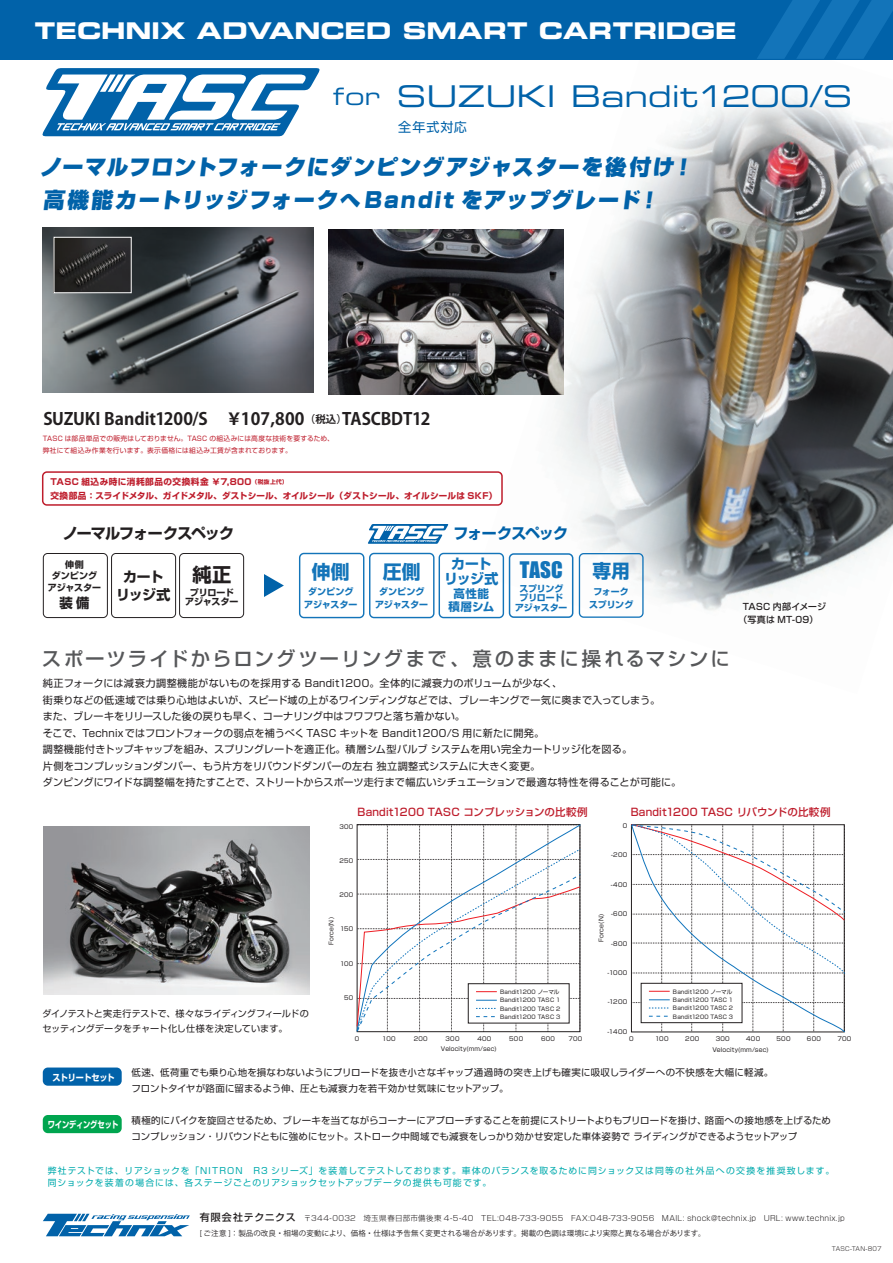
<style>
.page{position:relative;width:893px;height:1263px;background:#fff}
.page>*{position:absolute;margin:0;border:0;box-sizing:border-box;transform-origin:0 0}
.t1{font:30px "Eurostile Extended Two";letter-spacing:.005em;color:#0162a9}
.t2{font:22.95px "Eurostile Bold Extended Two";letter-spacing:-.005em;color:#fff}
.t3{font:900 21.45px/32.8px "Shin Go";color:#0162a9}
.t4{font:21px "Impact";color:#1374b9}
.t5{font:500 19.5px "Shin Go";letter-spacing:.105em;color:#57585a}
.t6{font:700 19.2px "Shin Go";color:#231f20}
.t7{font:700 18.9px "Shin Go";color:#1374b9}
.t8{font:700 18.75px "Shin Go";color:#1374b9}
.t9{font:700 16.95px "Koz Go Pro";letter-spacing:-.005em;color:#231f20}
.t10{font:700 15.15px "Shin Go";letter-spacing:-.065em;color:#231f20}
.t11{font:700 15.15px "Shin Go";letter-spacing:-.05em;color:#0162a9}
.t12{font:700 13.95px/15.6px "Shin Go";letter-spacing:-.055em;color:#1374b9;text-align:center}
.t13{font:700 13.95px/18.1px "Shin Go";letter-spacing:-.055em;color:#231f20;text-align:center}
.t14{font:700 13.35px "Shin Go";color:#231f20}
.t15{font:13.05px "Shin Go";letter-spacing:.07em;color:#0162a9}
.t16{font:700 11.55px/13.5px "Shin Go";letter-spacing:.03em;color:#1374b9;text-align:center}
.t17{font:500 10.5px "Shin Go";letter-spacing:.015em;color:#be1d2c}
.t18{font:10.2px/16.5px "Shin Go";letter-spacing:.01em;color:#231f20}
.t19{font:500 9.9px "Shin Go";letter-spacing:.08em;color:#231f20}
.t20{font:9.45px/16.5px "Shin Go";letter-spacing:.01em;color:#231f20}
.t21{font:9.15px/15px "Shin Go";letter-spacing:-.01em;color:#231f20}
.t22{font:700 9.15px/13.6px "Shin Go";letter-spacing:-.01em;color:#1374b9;text-align:center}
.t23{font:700 9.15px/11.6px "Shin Go";letter-spacing:-.01em;color:#231f20;text-align:center}
.t24{font:700 9.15px/9.6px "Shin Go";letter-spacing:-.03em;color:#231f20;text-align:center}
.t25{font:700 9.15px "Shin Go";letter-spacing:-.025em;color:#fff;scale:.8 1}
.t26{font:700 9.15px "Shin Go";letter-spacing:-.025em;color:#fff;scale:.9 1}
.t27{font:700 9px/9.4px "Shin Go";letter-spacing:-.02em;color:#1374b9;text-align:center}
.t28{font:500 9px/13.5px "Shin Go";letter-spacing:.02em;color:#231f20}
.t29{font:8.85px/11.7px "Shin Go";letter-spacing:.105em;color:#00aaad}
.t30{font:700 8.7px/13.5px "Shin Go";letter-spacing:.02em;color:#be1d2c}
.t31{font:300 7.5px "Shin Go";letter-spacing:.035em;color:#231f20}
.t32{font:7.5px "Koz Go Pro";letter-spacing:.005em;color:#231f20}
.t33{font:6.75px/12px "Shin Go";letter-spacing:.03em;color:#be1d2c}
.t34{font:6px "Shin Go";letter-spacing:.035em;color:#231f20}
.t35{font:300 6px "Shin Go";letter-spacing:.03em;color:#231f20}
.t36{font:5.55px/8.4px "Shin Go";letter-spacing:.02em;color:#231f20}
.s1{font-size:24px}
.s2{font-size:10.5px}
.s3{font-size:5.7px}
</style>
<div class="page">
<img style="left:478px;top:59px;width:415px;height:560px">
<div style="left:0;top:0;width:893px;height:59px;background:#0162a9"></div>
<svg style="left:757px;top:0;width:136px;height:59px"></svg>
<svg style="left:42px;top:68px;width:278px;height:68px"></svg>
<div style="left:43px;top:1067px;width:79px;height:19px;background:#0162a9;border-radius:5px"></div>
<div style="left:42px;top:471px;width:461px;height:35px;border:2px solid #be1d2c;border-radius:4px"></div>
<svg style="left:43px;top:1214px;width:147px;height:22px"></svg>
<div style="left:43px;top:1115px;width:79px;height:18px;background:#00a54f;border-radius:5px"></div>
<div style="left:509px;top:553px;width:64px;height:65px;border:2px solid #1374b9;border-radius:4px"></div>
<svg style="left:368px;top:524px;width:80px;height:20px"></svg>
<div style="left:369px;top:553px;width:65px;height:65px;border:1px solid #1374b9;border-radius:4px"></div>
<div style="left:299px;top:553px;width:65px;height:65px;border:1px solid #1374b9;border-radius:4px"></div>
<div style="left:439px;top:553px;width:65px;height:65px;border:1px solid #1374b9;border-radius:4px"></div>
<div style="left:43px;top:553px;width:65px;height:65px;border:1px solid #231f20;border-radius:4px"></div>
<div style="left:111px;top:553px;width:65px;height:65px;border:1px solid #231f20;border-radius:4px"></div>
<svg style="left:264px;top:574px;width:20px;height:23px"></svg>
<div style="left:179px;top:553px;width:65px;height:65px;border:1px solid #231f20;border-radius:4px"></div>
<div style="left:579px;top:553px;width:65px;height:65px;border:1px solid #1374b9;border-radius:4px"></div>
<img style="left:43px;top:227px;width:270px;height:165px">
<img style="left:329px;top:229px;width:234px;height:166px">
<img style="left:56px;top:239px;width:73px;height:52px">
<div style="left:54px;top:237px;width:77px;height:56px;border:1px solid #fff"></div>
<img style="left:44px;top:826px;width:265px;height:168px">
<svg style="left:356px;top:824px;width:225px;height:208px"></svg>
<svg style="left:631px;top:824px;width:215px;height:209px"></svg>
<h2 class="t2" style="left:35px;top:15px;width:703px">TECHNIX ADVANCED SMART CARTRIDGE</h2>
<h1 class="t1" style="left:333px;top:76px;width:521px"><span class="s1">for</span> SUZUKI Bandit1200/S</h1>
<p class="t15" style="left:398px;top:119px;width:70px">全年式対応</p>
<h3 class="t3" style="left:40px;top:149px;width:658px">ノーマルフロントフォークにダンピングアジャスターを後付け！高機能カートリッジフォークへBandit をアップグレード！</h3>
<h3 class="t9" style="left:43px;top:408px;width:166px">SUZUKI Bandit1200/S</h3>
<h3 class="t9" style="left:342px;top:408px;width:90px">TASCBDT12</h3>
<h3 class="t9" style="left:226px;top:408px;width:123px">￥107,800<span class="s2">（税込）</span></h3>
<p class="t33" style="left:43px;top:432px;width:293px">TASC は部品単品での販売はしておりません。TASC の組込みには高度な技術を要するため、弊社にて組込み作業を行います。表示価格には組込み工賃が含まれております。</p>
<p class="t30" style="left:50px;top:475px;width:448px">TASC 組込み時に消耗部品の交換料金 ￥7,800 <span class="s3">（税抜上代）</span> 　<br>交換部品：スライドメタル、ガイドメタル、ダストシール、オイルシール（ダストシール、オイルシールは SKF）</p>
<h3 class="t10" style="left:63px;top:523px;width:173px">ノーマルフォークスペック</h3>
<h3 class="t11" style="left:453px;top:523px;width:117px">フォークスペック</h3>
<h3 class="t7" style="left:383px;top:559px;width:39px">圧側</h3>
<p class="t22" style="left:375px;top:584px;width:55px">ダンピングアジャスター</p>
<h3 class="t12" style="left:444px;top:555px;width:56px">カートリッジ式</h3>
<p class="t16" style="left:448px;top:586px;width:47px">高性能積層シム</p>
<p class="t23" style="left:48px;top:558px;width:55px">伸側<br>ダンピングアジャスター</p>
<h3 class="t14" style="left:60px;top:594px;width:31px">装備</h3>
<h3 class="t4" style="left:520px;top:553px;width:44px">TASC</h3>
<p class="t27" style="left:515px;top:583px;width:54px">スプリングプリロードアジャスター</p>
<h3 class="t7" style="left:312px;top:559px;width:40px">伸側</h3>
<p class="t22" style="left:304px;top:584px;width:55px">ダンピングアジャスター</p>
<h3 class="t13" style="left:116px;top:567px;width:56px">カートリッジ式</h3>
<h3 class="t6" style="left:192px;top:561px;width:40px">純正</h3>
<p class="t24" style="left:185px;top:587px;width:55px">プリロードアジャスター</p>
<h3 class="t8" style="left:592px;top:559px;width:39px">専用</h3>
<p class="t27" style="left:589px;top:584px;width:46px;line-height:13.5px">フォークスプリング</p>
<h3 class="t5" style="left:42px;top:646px;width:690px">スポーツライドからロングツーリングまで、意のままに操れるマシンに</h3>
<p class="t18" style="left:43px;top:675px;width:640px">純正フォークには減衰力調整機能がないものを採用する Bandit1200。全体的に減衰力のボリュームが少なく、<br>街乗りなどの低速域では乗り心地はよいが、スピード域の上がるワインディングなどでは、ブレーキングで一気に奥まで入ってしまう。<br>また、ブレーキをリリースした後の戻りも早く、コーナリング中はフワフワと落ち着かない。<br>そこで、Technixではフロントフォークの弱点を補うべく TASC キットを Bandit1200/S 用に新たに開発。<br>調整機能付きトップキャップを組み、スプリングレートを適正化。積層シム型バルブ システムを用い完全カートリッジ化を図る。<br>片側をコンプレッションダンパー、もう片方をリバウンドダンパーの左右 独立調整式システムに大きく変更。<br>ダンピングにワイドな調整幅を持たすことで、ストリートからスポーツ走行まで幅広いシチュエーションで最適な特性を得ることが可能に。</p>
<p class="t28" style="left:738px;top:599px;width:89px;text-indent:4px">TASC 内部イメージ（写真は MT-09）</p>
<p class="t21" style="left:42px;top:1005px;width:268px">ダイノテストと実走行テストで、様々なライディングフィールドのセッティングデータをチャート化し仕様を決定しています。</p>
<p class="t17" style="left:357px;top:805px;width:232px">Bandit1200 TASC コンプレッションの比較例</p>
<p class="t17" style="left:631px;top:805px;width:201px">Bandit1200 TASC リバウンドの比較例</p>
<p class="t34" style="left:339px;top:822px;width:15px">300</p>
<p class="t34" style="left:340px;top:857px;width:15px">250</p>
<p class="t34" style="left:339px;top:891px;width:15px">200</p>
<p class="t34" style="left:340px;top:925px;width:15px">150</p>
<p class="t34" style="left:340px;top:959px;width:15px">100</p>
<p class="t34" style="left:344px;top:994px;width:11px">50</p>
<p class="t34" style="left:327px;top:945px;width:29px;rotate:-90deg">Force(N)</p>
<p class="t36" style="left:500px;top:987px;width:62px">Bandit1200 ノーマル<br>Bandit1200 TASC 1<br>Bandit1200 TASC 2<br>Bandit1200 TASC 3</p>
<p class="t34" style="left:623px;top:821px;width:6px">0</p>
<p class="t34" style="left:611px;top:851px;width:18px">-200</p>
<p class="t34" style="left:611px;top:880px;width:18px">-400</p>
<p class="t34" style="left:611px;top:910px;width:18px">-600</p>
<p class="t34" style="left:611px;top:939px;width:18px">-800</p>
<p class="t34" style="left:608px;top:969px;width:21px">-1000</p>
<p class="t34" style="left:608px;top:998px;width:21px">-1200</p>
<p class="t34" style="left:607px;top:1027px;width:21px">-1400</p>
<p class="t34" style="left:597px;top:942px;width:30px;rotate:-90deg">Force(N)</p>
<p class="t36" style="left:673px;top:987px;width:62px">Bandit1200 ノーマル<br>Bandit1200 TASC 1<br>Bandit1200 TASC 2<br>Bandit1200 TASC 3</p>
<p class="t34" style="left:355px;top:1034px;width:6px">0</p>
<p class="t34" style="left:382px;top:1034px;width:15px">100</p>
<p class="t34" style="left:414px;top:1034px;width:15px">200</p>
<p class="t34" style="left:446px;top:1034px;width:15px">300</p>
<p class="t34" style="left:477px;top:1034px;width:16px">400</p>
<p class="t34" style="left:509px;top:1034px;width:15px">500</p>
<p class="t34" style="left:541px;top:1034px;width:15px">600</p>
<p class="t34" style="left:568px;top:1034px;width:15px">700</p>
<p class="t34" style="left:629px;top:1035px;width:6px">0</p>
<p class="t34" style="left:655px;top:1035px;width:15px">100</p>
<p class="t34" style="left:685px;top:1035px;width:16px">200</p>
<p class="t34" style="left:716px;top:1035px;width:16px">300</p>
<p class="t34" style="left:746px;top:1035px;width:16px">400</p>
<p class="t34" style="left:776px;top:1035px;width:16px">500</p>
<p class="t34" style="left:807px;top:1035px;width:16px">600</p>
<p class="t34" style="left:837px;top:1035px;width:16px">700</p>
<p class="t34" style="left:441px;top:1044px;width:57px">Velocity(mm/sec)</p>
<p class="t34" style="left:712px;top:1045px;width:58px">Velocity(mm/sec)</p>
<p class="t26" style="left:52px;top:1071px;width:71px">ストリートセット</p>
<p class="t25" style="left:48px;top:1118px;width:90px">ワインディングセット</p>
<p class="t20" style="left:131px;top:1063px;width:643px">低速、低荷重でも乗り心地を損なわないようにプリロードを抜き小さなギャップ通過時の突き上げも確実に吸収しライダーへの不快感を大幅に軽減。フロントタイヤが路面に留まるよう伸、圧とも減衰力を若干効かせ気味にセットアップ。</p>
<p class="t20" style="left:131px;top:1111px;width:701px">積極的にバイクを旋回させるため、ブレーキを当てながらコーナーにアプローチすることを前提にストリートよりもプリロードを掛け、路面への接地感を上げるためコンプレッション・リバウンドともに強めにセット。ストローク中間域でも減衰をしっかり効かせ安定した車体姿勢で ライディングができるようセットアップ</p>
<p class="t29" style="left:48px;top:1164px;width:788px">弊社テストでは、リアショックを「NITRON　R3 シリーズ」を装着してテストしております。車体のバランスを取るために同ショック又は同等の社外品への交換を推奨致します。同ショックを装着の場合には、各ステージごとのリアショックセットアップデータの提供も可能です。</p>
<p class="t31" style="left:304px;top:1214px;width:542px">〒344-0032　埼玉県春日部市備後東 4-5-40 TEL:048-733-9055 FAX:048-733-9056 MAIL: shock@technix.jp URL: www.technix.jp</p>
<p class="t35" style="left:832px;top:1244px;width:51px">TASC-TAN-807</p>
<p class="t19" style="left:200px;top:1211px;width:97px">有限会社テクニクス</p>
<p class="t32" style="left:200px;top:1229px;width:507px">[ ご注意 ]：製品の改良・相場の変動により、価格・仕様は予告無く変更される場合があります。掲載の色調は環境により実際と異なる場合があります。</p>
</div>
